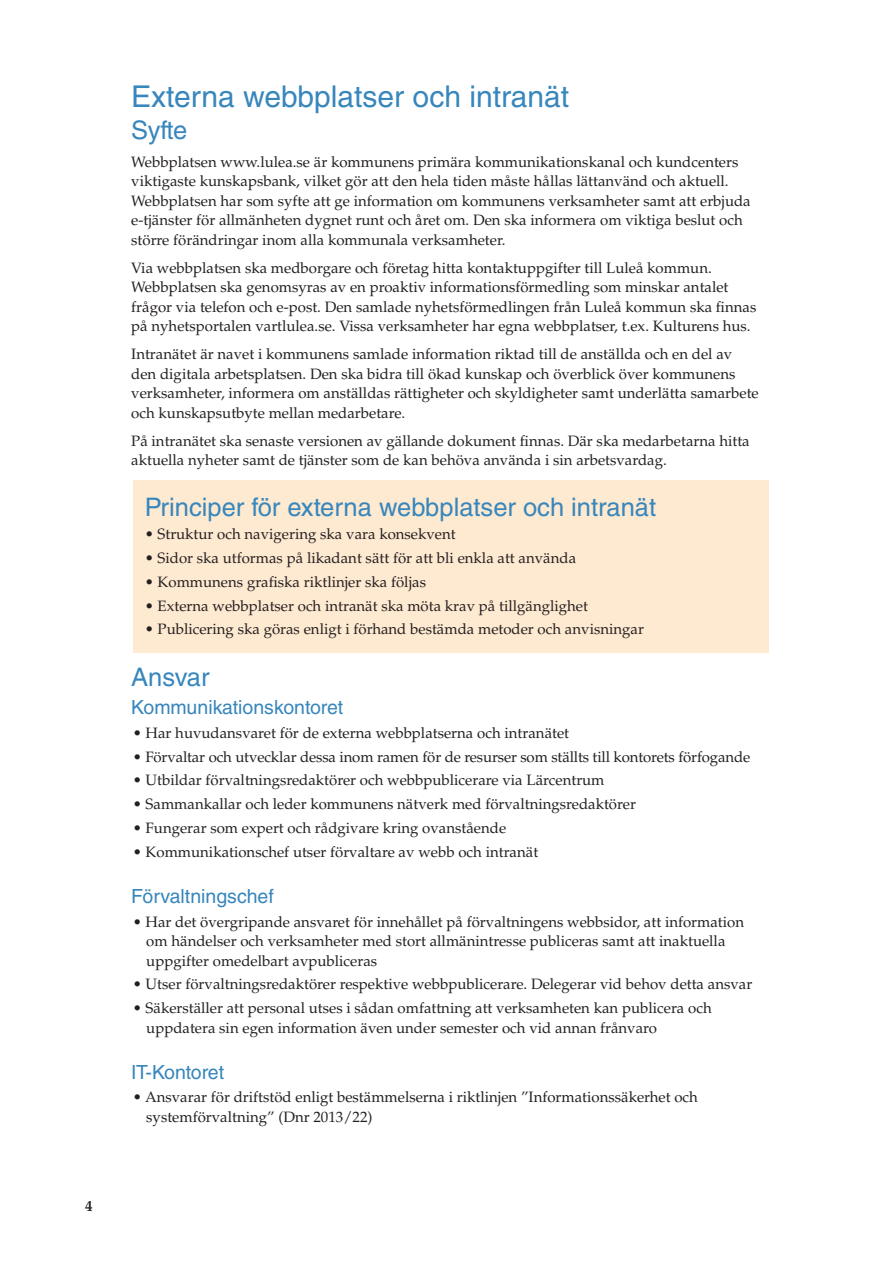
<style>
.page{position:relative;width:893px;height:1263px;background:#fff}
.page>*{position:absolute;margin:0;border:0;box-sizing:border-box;transform-origin:0 0}
.Rubrik_1{font:30px "Helvetica LT Std";color:#3786bc}
.Rubrik_2{font:25.5px "Helvetica LT Std";color:#3786bc}
.Rubrik_3{font:19.5px "Helvetica LT Std";color:#3786bc}
.bröd_punkter{font:15px/19.5px "Palatino LT Std";color:#231f20}
.bröd{font:15px/19.5px "Palatino LT Std";color:#231f20}
.t1{font:700 15px "Palatino LT Std";color:#231f20}
</style>
<div class="page">
<div style="left:133px;top:480px;width:636px;height:173px;background:#fee9d1"></div>
<p class="t1" style="left:85px;top:1197px;width:9px">4</p>
<p class="Rubrik_1" style="left:131px;top:79px;width:439px">Externa webbplatser och intranät</p>
<p class="Rubrik_2" style="left:131px;top:115px;width:57px">Syfte</p>
<p class="bröd" style="left:131px;top:152px;width:621px">Webbplatsen www.lulea.se är kommunens primära kommunikationskanal och kundcenters viktigaste kunskapsbank, vilket gör att den hela tiden måste hållas lättanvänd och aktuell.<br>Webbplatsen har som syfte att ge information om kommunens verksamheter samt att erbjuda e-tjänster för allmänheten dygnet runt och året om. Den ska informera om viktiga beslut och större förändringar inom alla kommunala verksamheter.</p>
<p class="bröd" style="left:131px;top:258px;width:627px">Via webbplatsen ska medborgare och företag hitta kontaktuppgifter till Luleå kommun.<br>Webbplatsen ska genomsyras av en proaktiv informationsförmedling som minskar antalet frågor via telefon och e-post. Den samlade nyhetsförmedlingen från Luleå kommun ska finnas på nyhetsportalen vartlulea.se. Vissa verksamheter har egna webbplatser, t.ex. Kulturens hus.</p>
<p class="bröd" style="left:131px;top:345px;width:629px">Intranätet är navet i kommunens samlade information riktad till de anställda och en del av den digitala arbetsplatsen. Den ska bidra till ökad kunskap och överblick över kommunens verksamheter, informera om anställdas rättigheter och skyldigheter samt underlätta samarbete och kunskapsutbyte mellan medarbetare.</p>
<p class="bröd" style="left:131px;top:431px;width:620px">På intranätet ska senaste versionen av gällande dokument finnas. Där ska medarbetarna hitta aktuella nyheter samt de tjänster som de kan behöva använda i sin arbetsvardag.</p>
<p class="Rubrik_2" style="left:145px;top:492px;width:513px">Principer för externa webbplatser och intranät</p>
<p class="bröd_punkter" style="left:145px;top:525px;width:312px">• Struktur och navigering ska vara konsekvent</p>
<p class="bröd_punkter" style="left:145px;top:549px;width:433px">• Sidor ska utformas på likadant sätt för att bli enkla att använda</p>
<p class="bröd_punkter" style="left:145px;top:572px;width:283px">• Kommunens grafiska riktlinjer ska följas</p>
<p class="bröd_punkter" style="left:145px;top:596px;width:445px">• Externa webbplatser och intranät ska möta krav på tillgänglighet</p>
<p class="bröd_punkter" style="left:145px;top:620px;width:501px">• Publicering ska göras enligt i förhand bestämda metoder och anvisningar</p>
<p class="Rubrik_2" style="left:131px;top:662px;width:80px">Ansvar</p>
<p class="Rubrik_3" style="left:131px;top:696px;width:214px">Kommunikationskontoret</p>
<p class="bröd_punkter" style="left:133px;top:723px;width:438px">• Har huvudansvaret för de externa webbplatserna och intranätet</p>
<p class="bröd_punkter" style="left:133px;top:747px;width:619px">• Förvaltar och utvecklar dessa inom ramen för de resurser som ställts till kontorets förfogande</p>
<p class="bröd_punkter" style="left:133px;top:771px;width:473px">• Utbildar förvaltningsredaktörer och webbpublicerare via Lärcentrum</p>
<p class="bröd_punkter" style="left:133px;top:795px;width:505px">• Sammankallar och leder kommunens nätverk med förvaltningsredaktörer</p>
<p class="bröd_punkter" style="left:133px;top:818px;width:375px">• Fungerar som expert och rådgivare kring ovanstående</p>
<p class="bröd_punkter" style="left:133px;top:842px;width:407px">• Kommunikationschef utser förvaltare av webb och intranät</p>
<p class="Rubrik_3" style="left:131px;top:884px;width:144px">Förvaltningschef</p>
<p class="bröd_punkter" style="left:146px;top:912px;width:599px;text-indent:-14px">• Har det övergripande ansvaret för innehållet på förvaltningens webbsidor, att information om händelser och verksamheter med stort allmänintresse publiceras samt att inaktuella uppgifter omedelbart avpubliceras</p>
<p class="bröd_punkter" style="left:133px;top:975px;width:621px">• Utser förvaltningsredaktörer respektive webbpublicerare. Delegerar vid behov detta ansvar</p>
<p class="bröd_punkter" style="left:146px;top:998px;width:567px;text-indent:-14px">• Säkerställer att personal utses i sådan omfattning att verksamheten kan publicera och uppdatera sin egen information även under semester och vid annan frånvaro</p>
<p class="Rubrik_3" style="left:131px;top:1060px;width:94px">IT-Kontoret</p>
<p class="bröd_punkter" style="left:146px;top:1088px;width:553px;text-indent:-14px">• Ansvarar för driftstöd enligt bestämmelserna i riktlinjen ”Informationssäkerhet och systemförvaltning” (Dnr 2013/22)</p>
</div>
